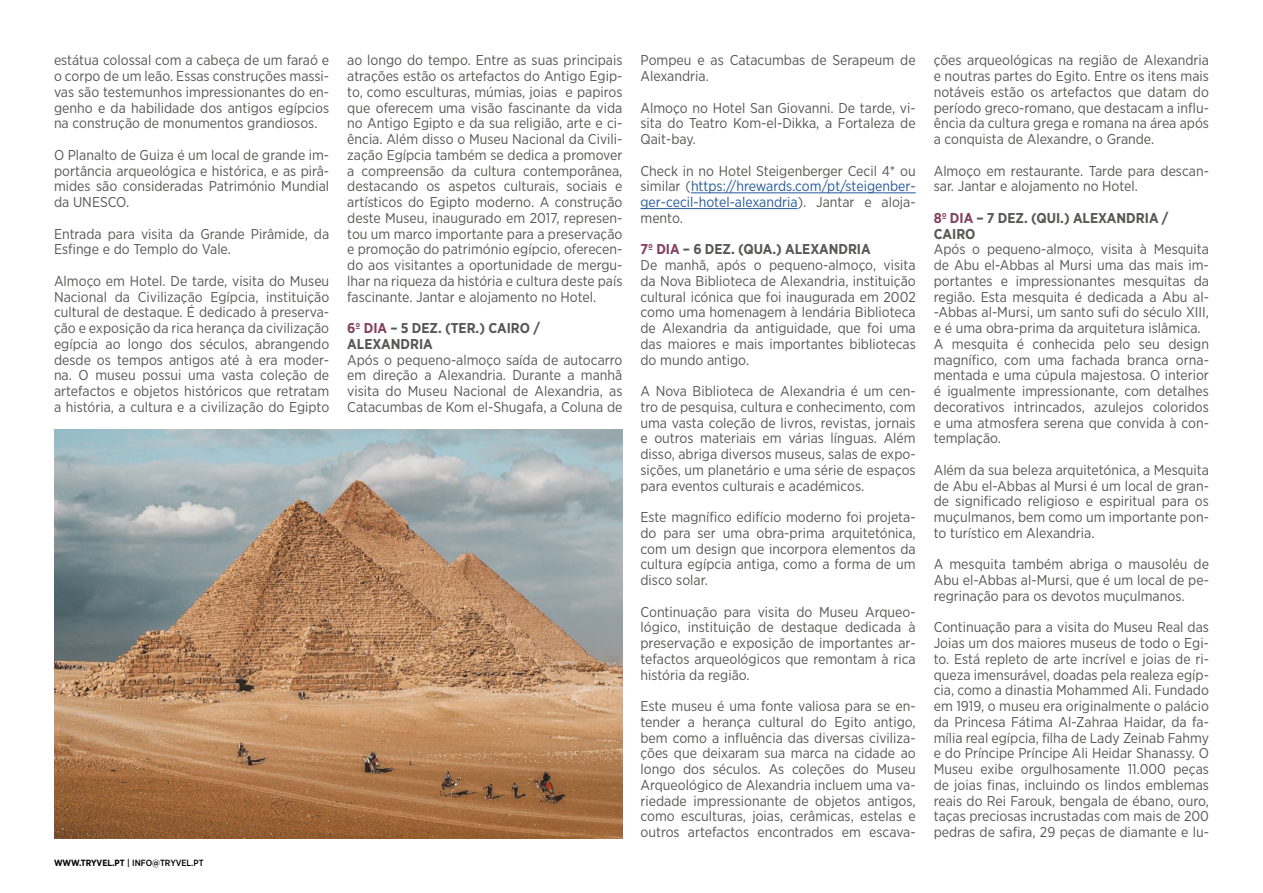
<style>
.page{position:relative;width:1263px;height:893px;background:#fff}
.page>*{position:absolute;margin:0;border:0;box-sizing:border-box;transform-origin:0 0}
.t1{font:14.25px/15.8px "Gotham Narrow";color:#575756;text-align:justify}
.t2{font:700 14.25px/15.8px "Gotham Narrow";color:#575756}
.t3{font:500 9px "Gotham Narrow";color:#000}
.s1{font-weight:700}
.s2{color:#82415d}
.s3{color:#275b9b}
.s4{font-weight:700;color:#82415d}
</style>
<div class="page">
<hr style="left:691px;top:192px;width:225px;height:1px;background:#275b9b">
<hr style="left:640px;top:208px;width:158px;height:1px;background:#275b9b">
<img style="left:54px;top:429px;width:568px;height:410px">
<p class="t1" style="left:54px;top:52px;width:277px">estátua colossal com a cabeça de um faraó e o corpo de um leão. Essas construções massi&shy;vas são testemunhos impressionantes do en&shy;genho e da habilidade dos antigos egípcios na construção de monumentos grandiosos.</p>
<p class="t1" style="left:54px;top:147px;width:277px">O Planalto de Guiza é um local de grande im&shy;portância arqueológica e histórica, e as pirâ&shy;mides são consideradas Património Mundial da UNESCO.</p>
<p class="t1" style="left:54px;top:225px;width:277px">Entrada para visita da Grande Pirâmide, da<br>Esfinge e do Templo do Vale.</p>
<p class="t1" style="left:54px;top:273px;width:277px">Almoço em Hotel. De tarde, visita do Museu Nacional da Civilização Egípcia, instituição cultural de destaque. É dedicado à preserva&shy;ção e exposição da rica herança da civilização egípcia ao longo dos séculos, abrangendo desde os tempos antigos até à era moder&shy;na. O museu possui uma vasta coleção de artefactos e objetos históricos que retratam a história, a cultura e a civilização do Egipto</p>
<p class="t3" style="left:54px;top:857px;width:151px"><span class="s1">WWW.TRYVEL.PT</span> | INFO@TRYVEL.PT</p>
<p class="t1" style="left:347px;top:52px;width:277px">ao longo do tempo. Entre as suas principais atrações estão os artefactos do Antigo Egip&shy;to, como esculturas, múmias, joias e papiros que oferecem uma visão fascinante da vida no Antigo Egipto e da sua religião, arte e ci&shy;ência. Além disso o Museu Nacional da Civili&shy;zação Egípcia também se dedica a promover a compreensão da cultura contemporânea, destacando os aspetos culturais, sociais e artísticos do Egipto moderno. A construção deste Museu, inaugurado em 2017, represen&shy;tou um marco importante para a preservação e promoção do património egípcio, oferecen&shy;do aos visitantes a oportunidade de mergu&shy;lhar na riqueza da história e cultura deste país fascinante. Jantar e alojamento no Hotel.</p>
<p class="t2" style="left:347px;top:320px;width:194px"><span class="s2">6º DIA</span> – 5 DEZ. (TER.) CAIRO /<br>ALEXANDRIA</p>
<p class="t1" style="left:347px;top:351px;width:277px">Após o pequeno-almoço saída de autocarro em direção a Alexandria. Durante a manhã visita do Museu Nacional de Alexandria, as Catacumbas de Kom el-Shugafa, a Coluna de</p>
<p class="t1" style="left:640px;top:52px;width:277px">Pompeu e as Catacumbas de Serapeum de<br>Alexandria.</p>
<p class="t1" style="left:640px;top:99px;width:277px">Almoço no Hotel San Giovanni. De tarde, vi&shy;sita do Teatro Kom-el-Dikka, a Fortaleza de Qait-bay.</p>
<p class="t1" style="left:640px;top:162px;width:277px">Check in no Hotel Steigenberger Cecil 4* ou similar (<span class="s3">https://hrewards.com/pt/steigenber&shy;ger-cecil-hotel-alexandria</span>). Jantar e aloja&shy;mento.</p>
<p class="t1" style="left:640px;top:241px;width:277px;text-align:left"><span class="s4">7º DIA</span> <span class="s1">– 6 DEZ. (QUA.) ALEXANDRIA<br></span>De manhã, após o pequeno-almoço, visita da Nova Biblioteca de Alexandria, instituição cultural icónica que foi inaugurada em 2002 como uma homenagem à lendária Biblioteca de Alexandria da antiguidade, que foi uma das maiores e mais importantes bibliotecas do mundo antigo.</p>
<p class="t1" style="left:640px;top:383px;width:277px">A Nova Biblioteca de Alexandria é um cen&shy;tro de pesquisa, cultura e conhecimento, com uma vasta coleção de livros, revistas, jornais e outros materiais em várias línguas. Além disso, abriga diversos museus, salas de expo&shy;sições, um planetário e uma série de espaços para eventos culturais e académicos.</p>
<p class="t1" style="left:640px;top:509px;width:277px">Este magnífico edifício moderno foi projeta&shy;do para ser uma obra-prima arquitetónica, com um design que incorpora elementos da cultura egípcia antiga, como a forma de um disco solar.</p>
<p class="t1" style="left:640px;top:603px;width:277px">Continuação para visita do Museu Arqueo&shy;lógico, instituição de destaque dedicada à preservação e exposição de importantes ar&shy;tefactos arqueológicos que remontam à rica história da região.</p>
<p class="t1" style="left:640px;top:698px;width:277px">Este museu é uma fonte valiosa para se en&shy;tender a herança cultural do Egito antigo, bem como a influência das diversas civiliza&shy;ções que deixaram sua marca na cidade ao longo dos séculos. As coleções do Museu Arqueológico de Alexandria incluem uma va&shy;riedade impressionante de objetos antigos, como esculturas, joias, cerâmicas, estelas e outros artefactos encontrados em escava-</p>
<p class="t1" style="left:934px;top:52px;width:277px">ções arqueológicas na região de Alexandria e noutras partes do Egito. Entre os itens mais notáveis estão os artefactos que datam do período greco-romano, que destacam a influ&shy;ência da cultura grega e romana na área após a conquista de Alexandre, o Grande.</p>
<p class="t1" style="left:934px;top:162px;width:277px">Almoço em restaurante. Tarde para descan&shy;sar. Jantar e alojamento no Hotel.</p>
<p class="t2" style="left:934px;top:210px;width:236px"><span class="s2">8º DIA</span> – 7 DEZ. (QUI.) ALEXANDRIA /<br>CAIRO</p>
<p class="t1" style="left:934px;top:241px;width:277px;text-align:left">Após o pequeno-almoço, visita à Mesquita de Abu el-Abbas al Mursi uma das mais im&shy;portantes e impressionantes mesquitas da região. Esta mesquita é dedicada a Abu al--Abbas al-Mursi, um santo sufi do século XIII, e é uma obra-prima da arquitetura islâmica.<br>A mesquita é conhecida pelo seu design magnífico, com uma fachada branca orna&shy;mentada e uma cúpula majestosa. O interior é igualmente impressionante, com detalhes decorativos intrincados, azulejos coloridos e uma atmosfera serena que convida à con&shy;templação.</p>
<p class="t1" style="left:934px;top:462px;width:277px">Além da sua beleza arquitetónica, a Mesquita de Abu el-Abbas al Mursi é um local de gran&shy;de significado religioso e espiritual para os muçulmanos, bem como um importante pon&shy;to turístico em Alexandria.</p>
<p class="t1" style="left:934px;top:556px;width:277px">A mesquita também abriga o mausoléu de Abu el-Abbas al-Mursi, que é um local de pe&shy;regrinação para os devotos muçulmanos.</p>
<p class="t1" style="left:934px;top:619px;width:277px">Continuação para a visita do Museu Real das Joias um dos maiores museus de todo o Egi&shy;to. Está repleto de arte incrível e joias de ri&shy;queza imensurável, doadas pela realeza egíp&shy;cia, como a dinastia Mohammed Ali. Fundado em 1919, o museu era originalmente o palácio da Princesa Fátima Al-Zahraa Haidar, da fa&shy;mília real egípcia, filha de Lady Zeinab Fahmy e do Príncipe Príncipe Ali Heidar Shanassy. O Museu exibe orgulhosamente 11.000 peças de joias finas, incluindo os lindos emblemas reais do Rei Farouk, bengala de ébano, ouro, taças preciosas incrustadas com mais de 200 pedras de safira, 29 peças de diamante e lu-</p>
</div>
